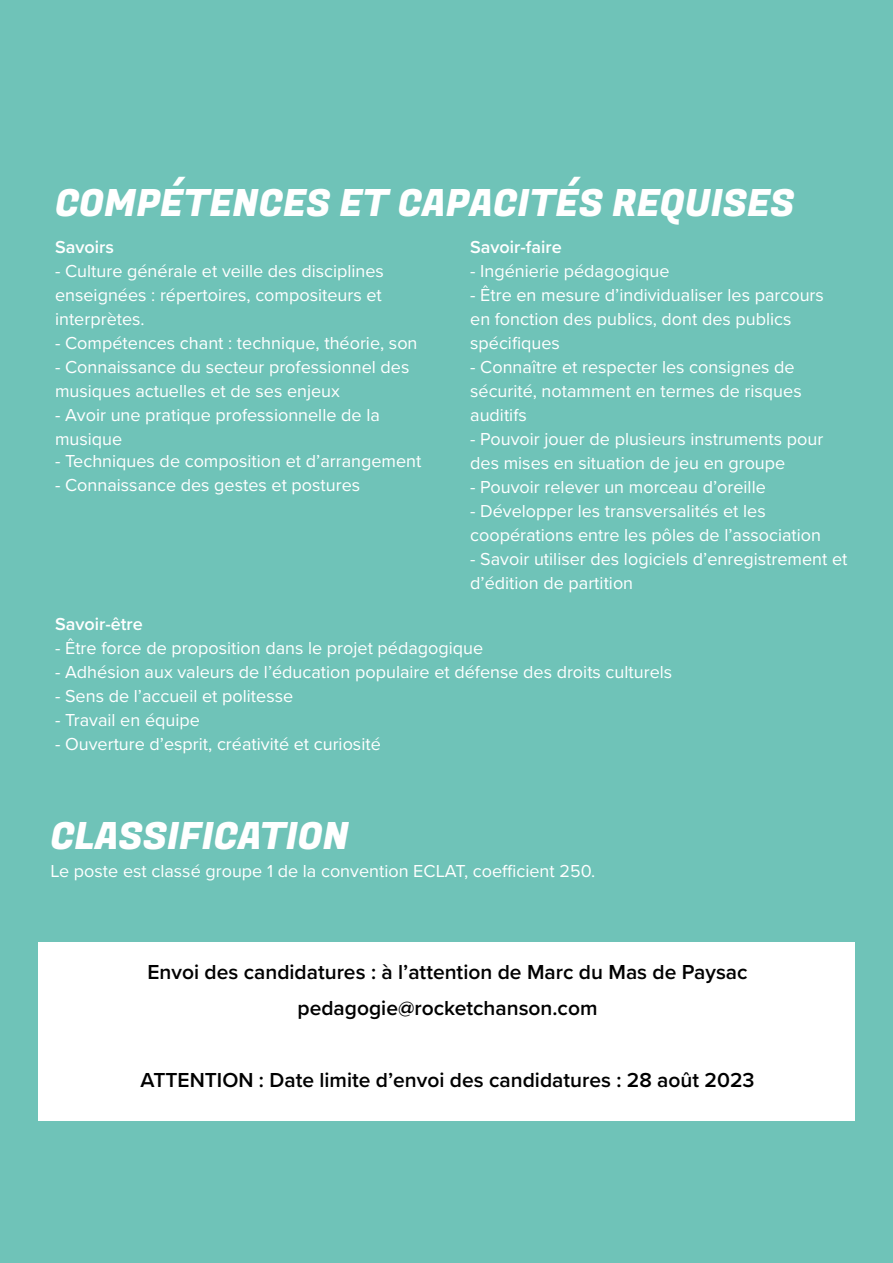
<style>
.page{position:relative;width:893px;height:1263px;background:#6fc3b8}
.page>*{position:absolute;margin:0;border:0;box-sizing:border-box;transform-origin:0 0}
.t1{font:37.5px "Fugaz One";color:#fff}
.t2{font:600 21px/36px "Proxima Nova";color:#000;text-align:center}
.t3{font:18px/24px "Proxima Nova";color:#fff}
.t4{font:600 18px "Proxima Nova";color:#fff}
</style>
<div class="page">
<div style="left:38px;top:942px;width:817px;height:178px;background:#fff"></div>
<h1 class="t1" style="left:55px;top:177px;width:741px">COMPÉTENCES ET CAPACITÉS REQUISES</h1>
<p class="t4" style="left:55px;top:234px;width:60px">Savoirs</p>
<p class="t3" style="left:55px;top:258px;width:330px;text-align:justify">- Culture générale et veille des disciplines enseignées : répertoires, compositeurs et interprètes.</p>
<p class="t3" style="left:55px;top:330px;width:364px">- Compétences chant : technique, théorie, son</p>
<p class="t3" style="left:55px;top:354px;width:356px">- Connaissance du secteur professionnel des musiques actuelles et de ses enjeux</p>
<p class="t3" style="left:55px;top:402px;width:326px">- Avoir une pratique professionnelle de la musique</p>
<p class="t3" style="left:55px;top:448px;width:368px">- Techniques de composition et d’arrangement</p>
<p class="t3" style="left:55px;top:472px;width:307px">- Connaissance des gestes et postures</p>
<p class="t4" style="left:470px;top:233px;width:93px">Savoir-faire</p>
<p class="t3" style="left:470px;top:258px;width:201px">- Ingénierie pédagogique</p>
<p class="t3" style="left:470px;top:282px;width:355px">- Être en mesure d’individualiser les parcours en fonction des publics, dont des publics spécifiques</p>
<p class="t3" style="left:470px;top:354px;width:333px">- Connaître et respecter les consignes de sécurité, notamment en termes de risques auditifs</p>
<p class="t3" style="left:470px;top:426px;width:355px">- Pouvoir jouer de plusieurs instruments pour des mises en situation de jeu en groupe</p>
<p class="t3" style="left:470px;top:474px;width:297px">- Pouvoir relever un morceau d’oreille</p>
<p class="t3" style="left:470px;top:498px;width:352px">- Développer les transversalités et les coopérations entre les pôles de l’association</p>
<p class="t3" style="left:470px;top:546px;width:379px">- Savoir utiliser des logiciels d’enregistrement et d’édition de partition</p>
<p class="t4" style="left:55px;top:611px;width:89px">Savoir-être</p>
<p class="t3" style="left:55px;top:635px;width:430px">- Être force de proposition dans le projet pédagogique</p>
<p class="t3" style="left:55px;top:659px;width:619px">- Adhésion aux valeurs de l’éducation populaire et défense des droits culturels</p>
<p class="t3" style="left:55px;top:683px;width:240px">- Sens de l’accueil et politesse</p>
<p class="t3" style="left:55px;top:707px;width:146px">- Travail en équipe</p>
<p class="t3" style="left:55px;top:731px;width:327px">- Ouverture d’esprit, créativité et curiosité</p>
<h1 class="t1" style="left:50px;top:810px;width:300px">CLASSIFICATION</h1>
<p class="t3" style="left:50px;top:858px;width:546px">Le poste est classé groupe 1 de la convention ECLAT, coefficient 250.</p>
<p class="t2" style="left:147px;top:954px;width:602px">Envoi des candidatures : à l’attention de Marc du Mas de Paysac pedagogie@rocketchanson.com</p>
<p class="t2" style="left:141px;top:1062px;width:615px">ATTENTION : Date limite d’envoi des candidatures : 28 août 2023</p>
</div>
